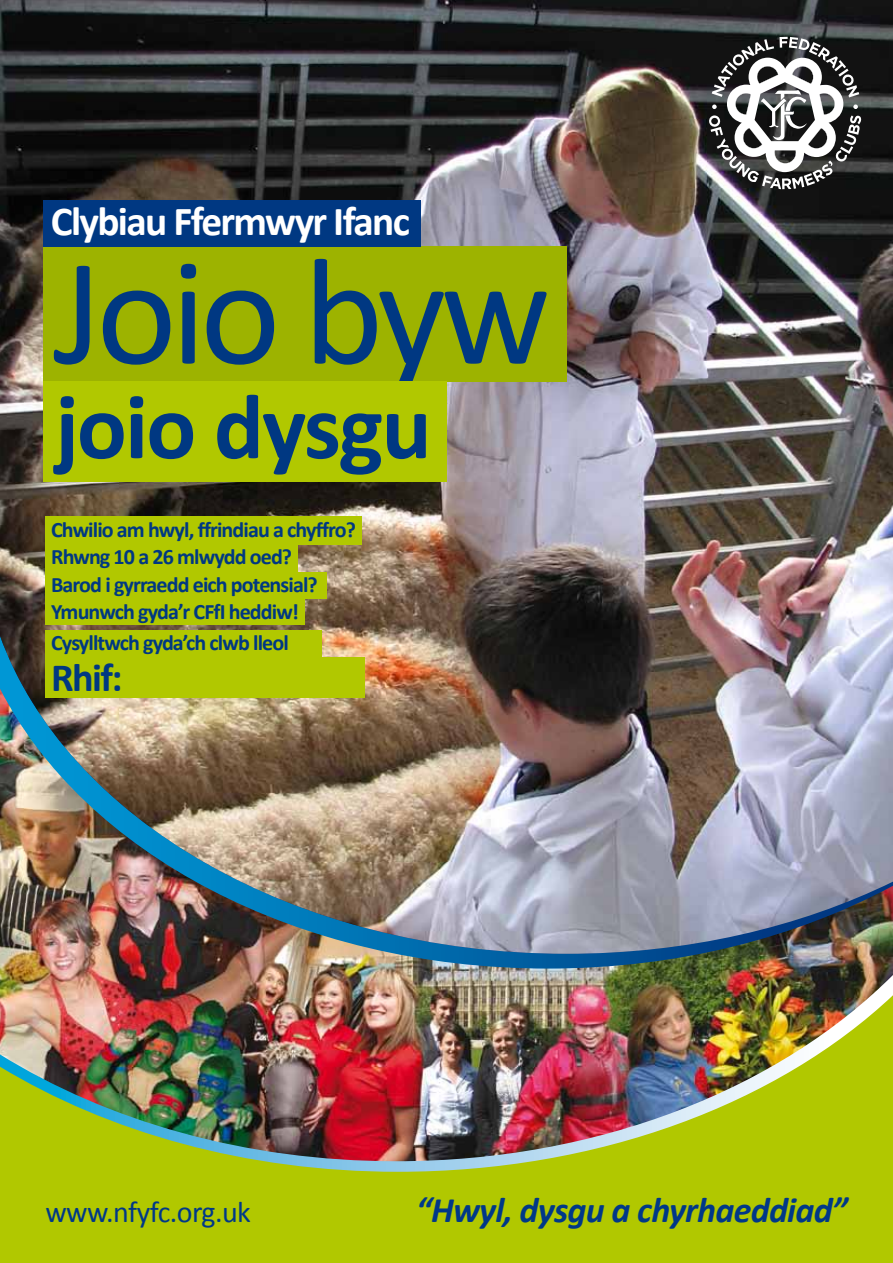
<style>
.page{position:relative;width:893px;height:1263px;background:#fff}
.page>*{position:absolute;margin:0;border:0;box-sizing:border-box;transform-origin:0 0}
.t1{font:153.45px "Calibri";letter-spacing:-.04em;color:#003882}
.t2{font:700 93.3px "Calibri";letter-spacing:-.02em;color:#003882}
.t3{font:700 41.25px "Calibri";letter-spacing:-.04em;color:#fff}
.t4{font:700 40.2px "Calibri";color:#003882}
.t5{font:italic 700 36px "Calibri";letter-spacing:-.02em;color:#003888}
.t6{font:30px "Calibri";letter-spacing:-.02em;color:#003888}
.t7{font:700 22.05px/27.3px "Calibri";letter-spacing:-.04em;color:#003882}
</style>
<div class="page">
<svg style="left:0;top:968px;width:893px;height:295px;fill:#b1c800"></svg>
<img style="left:0;top:975px;width:893px;height:197px">
<img style="left:0;top:0;width:893px;height:954px">
<svg style="left:709px;top:37px;width:152px;height:152px"></svg>
<div style="left:44px;top:246px;width:523px;height:136px;background:#9db300"></div>
<div style="left:44px;top:200px;width:377px;height:47px;background:#003882"></div>
<div style="left:43px;top:381px;width:403px;height:101px;background:#b1c800"></div>
<div style="left:45px;top:516px;width:316px;height:28px;background:#b1c800"></div>
<div style="left:45px;top:543px;width:253px;height:29px;background:#b1c800"></div>
<div style="left:45px;top:572px;width:281px;height:27px;background:#b1c800"></div>
<div style="left:45px;top:598px;width:260px;height:27px;background:#b1c800"></div>
<div style="left:45px;top:630px;width:277px;height:27px;background:#b1c800"></div>
<div style="left:45px;top:657px;width:319px;height:40px;background:#b1c800"></div>
<h3 class="t3" style="left:51px;top:196px;width:361px">Clybiau Ffermwyr Ifanc</h3>
<h1 class="t1" style="left:53px;top:217px;width:499px">Joio byw</h1>
<h2 class="t2" style="left:55px;top:369px;width:378px">joio dysgu</h2>
<p class="t7" style="left:51px;top:515px;width:306px">Chwilio am hwyl, ffrindiau a chyffro?<br>Rhwng 10 a 26 mlwydd oed?<br>Barod i gyrraedd eich potensial?<br>Ymunwch gyda’r CFfI heddiw!</p>
<p class="t7" style="left:51px;top:628px;width:239px">Cysylltwch gyda’ch clwb lleol</p>
<h3 class="t4" style="left:51px;top:652px;width:73px">Rhif:</h3>
<h3 class="t6" style="left:45px;top:1193px;width:207px">www.nfyfc.org.uk</h3>
<h3 class="t5" style="left:416px;top:1188px;width:433px">“Hwyl, dysgu a chyrhaeddiad”</h3>
</div>
